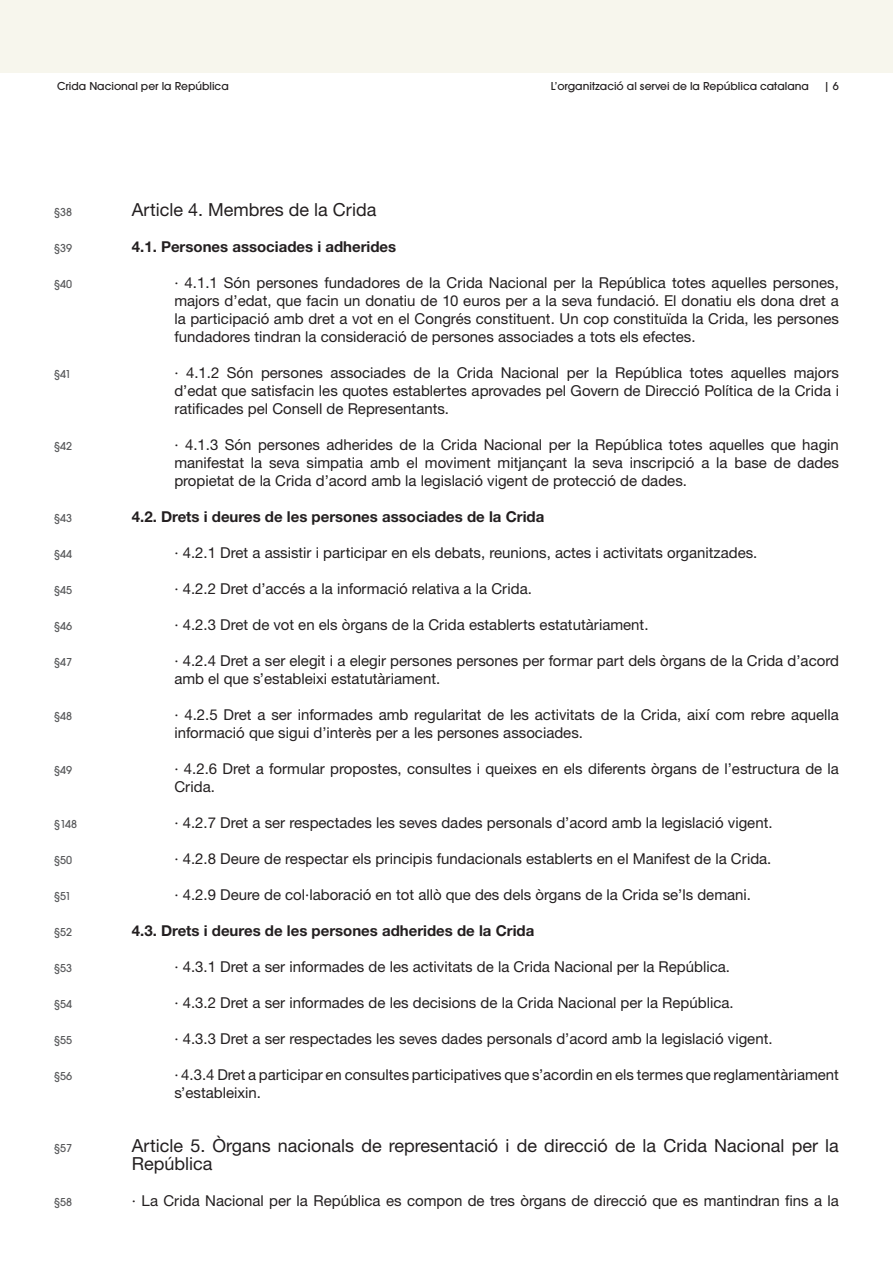
<style>
.page{position:relative;width:893px;height:1263px;background:#fff}
.page>*{position:absolute;margin:0;border:0;box-sizing:border-box;transform-origin:0 0}
.t1{font:18px/18px "Helvetica Neue CE";color:#231f20}
.t2{font:15px/18px "Helvetica Neue CE";color:#231f20}
.t3{font:700 15px "Helvetica Neue";color:#231f20}
.t4{font:500 12px "Avant Gard EF";color:#231f20}
.t5{font:500 12px "Avant Gard EF";color:#57585a}
</style>
<div class="page">
<div style="left:0;top:0;width:893px;height:72px;background:#f7f6ed"></div>
<p class="t4" style="left:57px;top:79px;width:173px">Crida Nacional per la República</p>
<p class="t4" style="left:551px;top:79px;width:260px">L’organització al servei de la República catalana</p>
<p class="t4" style="left:824px;top:79px;width:16px">| 6</p>
<p class="t5" style="left:54px;top:205px;width:19px">§38</p>
<p class="t5" style="left:54px;top:241px;width:19px">§39</p>
<p class="t5" style="left:54px;top:277px;width:19px">§40</p>
<p class="t5" style="left:54px;top:367px;width:19px">§41</p>
<p class="t5" style="left:54px;top:439px;width:19px">§42</p>
<p class="t5" style="left:54px;top:511px;width:19px">§43</p>
<p class="t5" style="left:54px;top:547px;width:19px">§44</p>
<p class="t5" style="left:54px;top:583px;width:19px">§45</p>
<p class="t5" style="left:54px;top:619px;width:19px">§46</p>
<p class="t5" style="left:54px;top:655px;width:19px">§47</p>
<p class="t5" style="left:54px;top:709px;width:19px">§48</p>
<p class="t5" style="left:54px;top:763px;width:19px">§49</p>
<p class="t5" style="left:54px;top:817px;width:25px">§148</p>
<p class="t5" style="left:54px;top:853px;width:19px">§50</p>
<p class="t5" style="left:54px;top:889px;width:19px">§51</p>
<p class="t5" style="left:54px;top:925px;width:19px">§52</p>
<p class="t5" style="left:54px;top:961px;width:19px">§53</p>
<p class="t5" style="left:54px;top:997px;width:19px">§54</p>
<p class="t5" style="left:54px;top:1033px;width:19px">§55</p>
<p class="t5" style="left:54px;top:1069px;width:19px">§56</p>
<p class="t5" style="left:54px;top:1141px;width:19px">§57</p>
<p class="t5" style="left:54px;top:1195px;width:19px">§58</p>
<p class="t1" style="left:132px;top:201px;width:246px">Article 4. Membres de la Crida</p>
<p class="t3" style="left:132px;top:237px;width:266px">4.1. Persones associades i adherides</p>
<p class="t2" style="left:174px;top:274px;width:666px;text-align:justify">· 4.1.1 Són persones fundadores de la Crida Nacional per la República totes aquelles persones, majors d’edat, que facin un donatiu de 10 euros per a la seva fundació. El donatiu els dona dret a la participació amb dret a vot en el Congrés constituent. Un cop constituïda la Crida, les persones fundadores tindran la consideració de persones associades a tots els efectes.</p>
<p class="t2" style="left:174px;top:364px;width:666px;text-align:justify">· 4.1.2 Són persones associades de la Crida Nacional per la República totes aquelles majors d’edat que satisfacin les quotes establertes aprovades pel Govern de Direcció Política de la Crida i ratificades pel Consell de Representants.</p>
<p class="t2" style="left:174px;top:436px;width:666px;text-align:justify">· 4.1.3 Són persones adherides de la Crida Nacional per la República totes aquelles que hagin manifestat la seva simpatia amb el moviment mitjançant la seva inscripció a la base de dades propietat de la Crida d’acord amb la legislació vigent de protecció de dades.</p>
<p class="t3" style="left:132px;top:507px;width:414px">4.2. Drets i deures de les persones associades de la Crida</p>
<p class="t2" style="left:174px;top:544px;width:585px">· 4.2.1 Dret a assistir i participar en els debats, reunions, actes i activitats organitzades.</p>
<p class="t2" style="left:174px;top:580px;width:359px">· 4.2.2 Dret d’accés a la informació relativa a la Crida.</p>
<p class="t2" style="left:174px;top:616px;width:476px">· 4.2.3 Dret de vot en els òrgans de la Crida establerts estatutàriament.</p>
<p class="t2" style="left:174px;top:652px;width:666px">· 4.2.4 Dret a ser elegit i a elegir persones persones per formar part dels òrgans de la Crida d’acord amb el que s’estableixi estatutàriament.</p>
<p class="t2" style="left:174px;top:706px;width:666px">· 4.2.5 Dret a ser informades amb regularitat de les activitats de la Crida, així com rebre aquella informació que sigui d’interès per a les persones associades.</p>
<p class="t2" style="left:174px;top:760px;width:666px">· 4.2.6 Dret a formular propostes, consultes i queixes en els diferents òrgans de l’estructura de la<br>Crida.</p>
<p class="t2" style="left:174px;top:814px;width:600px">· 4.2.7 Dret a ser respectades les seves dades personals d’acord amb la legislació vigent.</p>
<p class="t2" style="left:174px;top:850px;width:599px">· 4.2.8 Deure de respectar els principis fundacionals establerts en el Manifest de la Crida.</p>
<p class="t2" style="left:174px;top:886px;width:578px">· 4.2.9 Deure de col·laboració en tot allò que des dels òrgans de la Crida se’ls demani.</p>
<p class="t3" style="left:132px;top:921px;width:404px">4.3. Drets i deures de les persones adherides de la Crida</p>
<p class="t2" style="left:174px;top:958px;width:557px">· 4.3.1 Dret a ser informades de les activitats de la Crida Nacional per la República.</p>
<p class="t2" style="left:174px;top:994px;width:561px">· 4.3.2 Dret a ser informades de les decisions de la Crida Nacional per la República.</p>
<p class="t2" style="left:174px;top:1030px;width:600px">· 4.3.3 Dret a ser respectades les seves dades personals d’acord amb la legislació vigent.</p>
<p class="t2" style="left:174px;top:1066px;width:666px">· 4.3.4 Dret a participar en consultes participatives que s’acordin en els termes que reglamentàriament s’estableixin.</p>
<p class="t1" style="left:132px;top:1137px;width:709px">Article 5. Òrgans nacionals de representació i de direcció de la Crida Nacional per la<br>República</p>
<p class="t2" style="left:132px;top:1192px;width:709px">· La Crida Nacional per la República es compon de tres òrgans de direcció que es mantindran fins a la</p>
</div>
